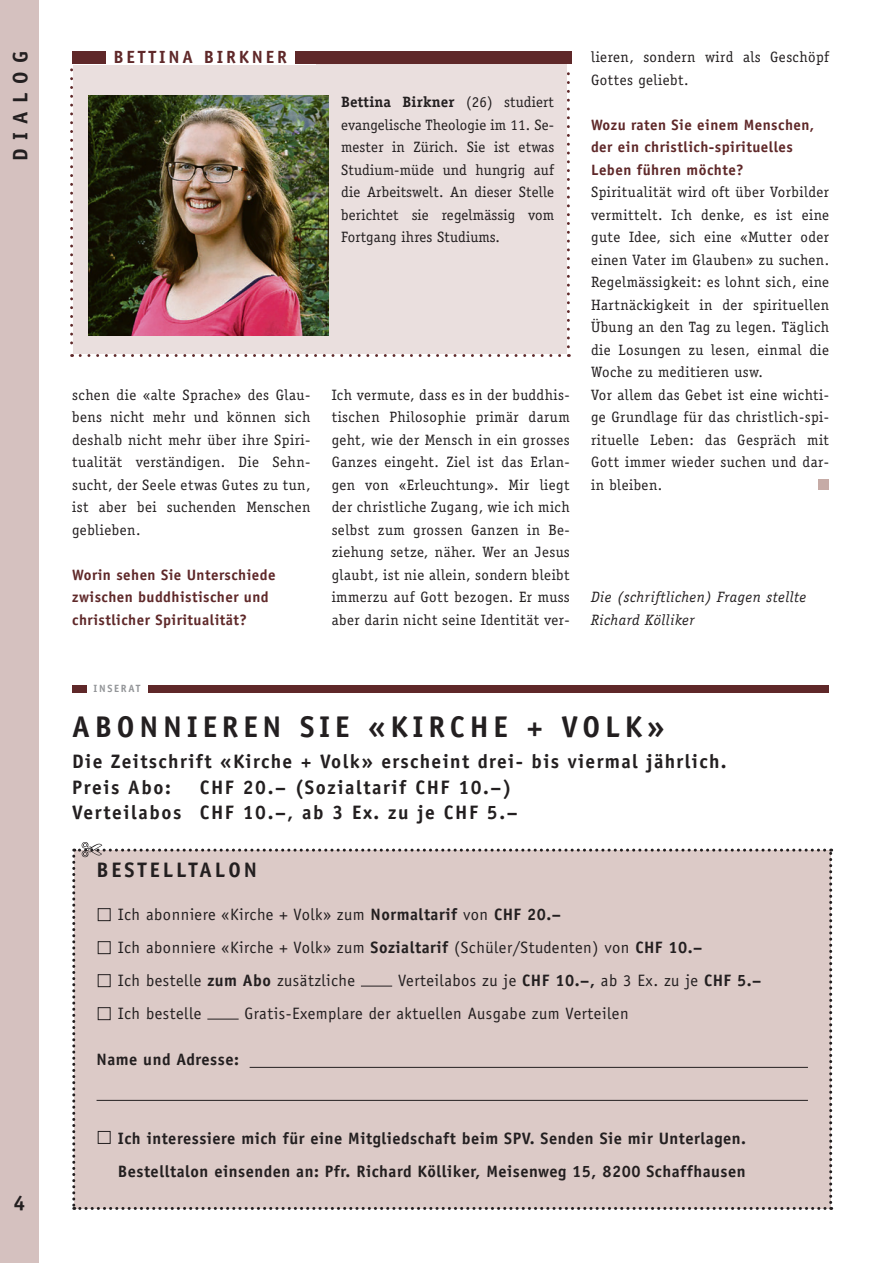
<style>
.page{position:relative;width:893px;height:1263px;background:#fff}
.page>*{position:absolute;margin:0;border:0;box-sizing:border-box;transform-origin:0 0}
.t1{font:700 30px "Officina Sans";letter-spacing:.16em;color:#231f20}
.t2{font:700 21px "Officina Sans";letter-spacing:.39em;color:#231f20}
.t3{font:700 21px "Officina Sans";letter-spacing:.14em;color:#231f20}
.t4{font:700 19.5px/25.5px "Officina Sans";letter-spacing:.07em;color:#231f20}
.t5{font:700 17.7px "Officina Sans";letter-spacing:.16em;color:#5f2829}
.t6{font:16.5px/33px "Officina Sans";letter-spacing:.03em;color:#231f20}
.t7{font:700 16.5px/33px "Officina Sans";letter-spacing:.03em;color:#231f20}
.t8{font:15px/22.5px "Officina Serif";letter-spacing:.03em;color:#231f20;text-align:justify}
.t9{font:700 15px/22.5px "Officina Sans";letter-spacing:.03em;color:#5f2829}
.t10{font:italic 15px/22.5px "Officina Serif";letter-spacing:.03em;color:#231f20}
.t11{font:700 15px "Officina Sans";color:#231f20}
.t12{font:700 10.5px "Officina Sans";letter-spacing:.16em;color:#939598}
.s1{font-weight:700}
</style>
<div class="page">
<div style="left:819px;top:479px;width:10px;height:11px;background:#c6aba6"></div>
<div style="left:0;top:0;width:38px;height:1263px;background:#d5c1bf"></div>
<div style="left:72px;top:842px;width:760px;height:368px;background:#dccac7"></div>
<div style="left:72px;top:685px;width:15px;height:7px;background:#5f2829"></div>
<div style="left:148px;top:685px;width:681px;height:7px;background:#5f2829"></div>
<div style="left:73px;top:63px;width:494px;height:291px;background:#eadfde"></div>
<svg style="left:70px;top:70px;width:3px;height:287px"></svg>
<svg style="left:80px;top:354px;width:489px;height:3px"></svg>
<svg style="left:567px;top:72px;width:3px;height:275px"></svg>
<div style="left:51px;top:51px;width:265px;height:14px;background:#fff"></div>
<div style="left:72px;top:52px;width:33px;height:12px;background:#5f2829"></div>
<div style="left:296px;top:52px;width:276px;height:12px;background:#5f2829"></div>
<img style="left:89px;top:96px;width:239px;height:240px">
<h2 class="t2" style="left:7px;top:243px;width:193px;rotate:-90deg">SEITENTITEL</h2>
<h2 class="t2" style="left:7px;top:161px;width:111px;rotate:-90deg">DIALOG</h2>
<h2 class="t2" style="left:13px;top:1190px;width:13px">4</h2>
<p class="t11" style="left:15px;top:1195px;width:10px">4</p>
<p class="t5" style="left:113px;top:46px;width:175px">BETTINA BIRKNER</p>
<p class="t8" style="left:72px;top:383px;width:240px">schen die «alte Sprache» des Glau&shy;bens nicht mehr und können sich deshalb nicht mehr über ihre Spiri&shy;tualität verständigen. Die Sehn&shy;sucht, der Seele etwas Gutes zu tun, ist aber bei suchenden Menschen geblieben.</p>
<p class="t9" style="left:72px;top:563px;width:205px">Worin sehen Sie Unterschiede zwischen buddhistischer und christlicher Spiritualität?</p>
<p class="t8" style="left:341px;top:91px;width:214px"><span class="s1">Bettina Birkner</span> (26) studiert evangelische Theologie im 11. Se&shy;mester in Zürich. Sie ist etwas Studium-müde und hungrig auf die Arbeitswelt. An dieser Stelle berichtet sie regelmässig vom Fortgang ihres Studiums.</p>
<p class="t8" style="left:332px;top:383px;width:240px">Ich vermute, dass es in der buddhis&shy;tischen Philosophie primär darum geht, wie der Mensch in ein grosses Ganzes eingeht. Ziel ist das Erlan&shy;gen von «Erleuchtung». Mir liegt der christliche Zugang, wie ich mich selbst zum grossen Ganzen in Be&shy;ziehung setze, näher. Wer an Jesus glaubt, ist nie allein, sondern bleibt immerzu auf Gott bezogen. Er muss aber darin nicht seine Identität ver-</p>
<p class="t8" style="left:591px;top:46px;width:240px">lieren, sondern wird als Geschöpf<br>Gottes geliebt.</p>
<p class="t9" style="left:591px;top:113px;width:225px">Wozu raten Sie einem Menschen, der ein christlich-spirituelles<br>Leben führen möchte?</p>
<p class="t8" style="left:591px;top:181px;width:240px;text-align:left">Spiritualität wird oft über Vorbilder vermittelt. Ich denke, es ist eine gute Idee, sich eine «Mutter oder einen Vater im Glauben» zu suchen.<br>Regelmässigkeit: es lohnt sich, eine<br>Hartnäckigkeit in der spirituellen<br>Übung an den Tag zu legen. Täglich die Losungen zu lesen, einmal die<br>Woche zu meditieren usw.<br>Vor allem das Gebet ist eine wichti&shy;ge Grundlage für das christlich-spi&shy;rituelle Leben: das Gespräch mit<br>Gott immer wieder suchen und dar&shy;in bleiben.</p>
<p class="t10" style="left:591px;top:586px;width:217px">Die (schriftlichen) Fragen stellte<br>Richard Kölliker</p>
<p class="t12" style="left:94px;top:682px;width:48px">INSERAT</p>
<h1 class="t1" style="left:72px;top:708px;width:594px">ABONNIEREN SIE «KIRCHE + VOLK»</h1>
<h3 class="t4" style="left:72px;top:749px;width:656px">Die Zeitschrift «Kirche + Volk» erscheint drei- bis viermal jährlich.<br>Preis Abo:</h3>
<h3 class="t4" style="left:72px;top:774px;width:447px;text-indent:127px">CHF 20.– (Sozialtarif CHF 10.–)<br>Verteilabos CHF 10.–, ab 3 Ex. zu je CHF 5.–</h3>
<h2 class="t3" style="left:97px;top:857px;width:162px">BESTELLTALON</h2>
<p class="t6" style="left:118px;top:898px;width:586px">Ich abonniere «Kirche + Volk» zum <span class="s1">Normaltarif</span> von <span class="s1">CHF 20.–<br></span>Ich abonniere «Kirche + Volk» zum <span class="s1">Sozialtarif</span> (Schüler/Studenten) von <span class="s1">CHF 10.–<br></span>Ich bestelle <span class="s1">zum Abo</span> zusätzliche</p>
<p class="t6" style="left:398px;top:964px;width:365px">Verteilabos zu je <span class="s1">CHF 10.–,</span> ab 3 Ex. zu je <span class="s1">CHF 5.–</span></p>
<p class="t6" style="left:118px;top:997px;width:85px">Ich bestelle</p>
<p class="t6" style="left:244px;top:997px;width:386px">Gratis-Exemplare der aktuellen Ausgabe zum Verteilen</p>
<p class="t7" style="left:97px;top:1043px;width:144px">Name und Adresse:</p>
<p class="t7" style="left:118px;top:1121px;width:630px">Ich interessiere mich für eine Mitgliedschaft beim SPV. Senden Sie mir Unterlagen.<br>Bestelltalon einsenden an: Pfr. Richard Kölliker, Meisenweg 15, 8200 Schaffhausen</p>
</div>
